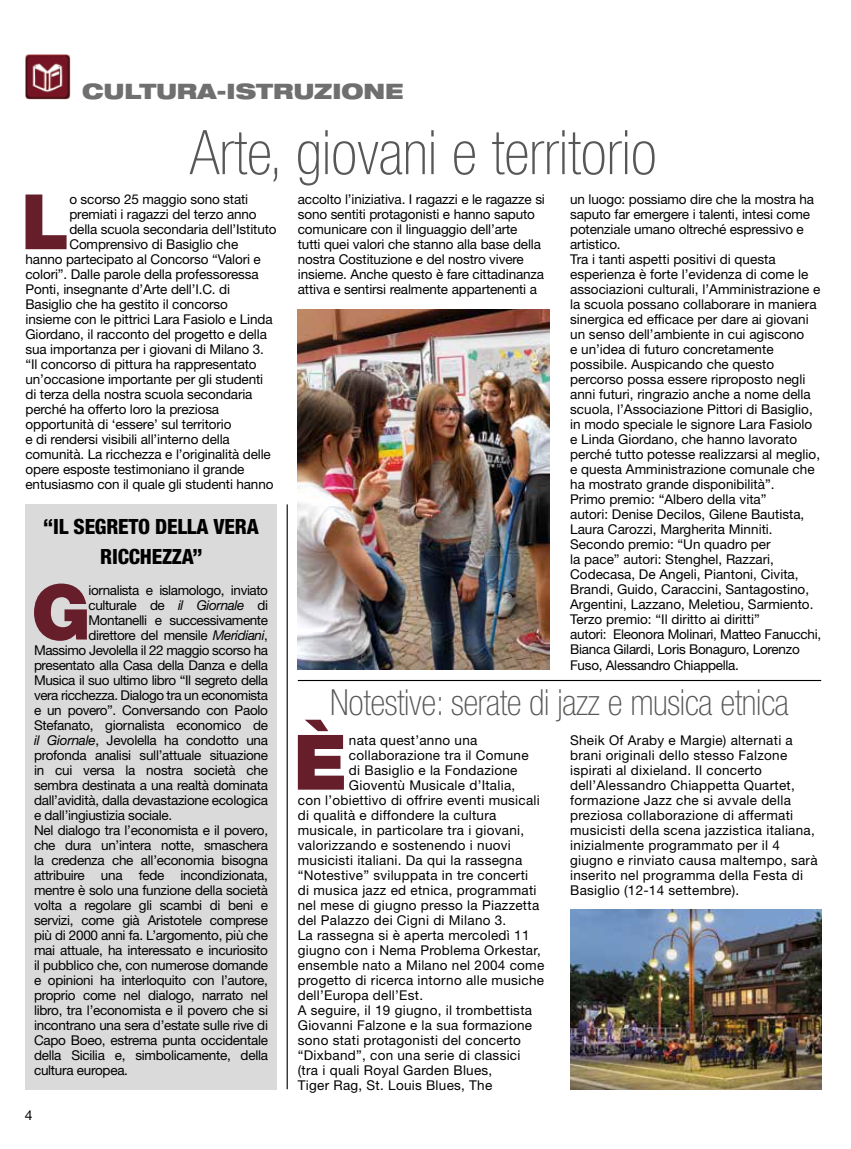
<style>
.page{position:relative;width:851px;height:1149px;background:#fff}
.page>*{position:absolute;margin:0;border:0;box-sizing:border-box;transform-origin:0 0}
.t1{font:900 76.5px "Helvetica Neue LT Std";color:#661e2a}
.t2{font:100 condensed 61.5px "Helvetica Neue LT Std";color:#575756}
.t3{font:100 condensed 36px "Helvetica Neue LT Std";letter-spacing:-.01em;color:#575756}
.t4{font:900 expanded 21.3px "Helvetica Neue LT Std";color:#706f6f}
.t5{font:800 condensed 21px/30px "Helvetica Neue LT Std";letter-spacing:-.01em;color:#000;text-align:center}
.t6{font:13.5px/15px "Helvetica Neue LT Std";letter-spacing:-.01em;color:#000}
.t7{font:13.5px/15px "Helvetica Neue LT Std";letter-spacing:.02em;color:#000}
.t8{font:13.5px "Helvetica Neue LT Std";letter-spacing:-.03em;color:#000}
.t9{font:13.5px "Helvetica Neue LT Std";letter-spacing:-.01em;color:#000;scale:1.04 1}
.s1{font-style:italic}
</style>
<div class="page">
<img style="left:26px;top:55px;width:43px;height:43px">
<div style="left:22px;top:51px;width:51px;height:51px;border:3px solid #fff"></div>
<hr style="left:298px;top:679px;width:523px;height:1px;background:#000">
<img style="left:570px;top:909px;width:251px;height:180px">
<div style="left:26px;top:504px;width:250px;height:585px;background:#dadada"></div>
<img style="left:298px;top:309px;width:251px;height:360px">
<hr style="left:286px;top:504px;width:2px;height:584px;background:#000">
<h3 class="t4" style="left:82px;top:77px;width:323px">CULTURA-ISTRUZIONE</h3>
<h2 class="t2" style="left:190px;top:118px;width:468px">Arte, giovani e territorio</h2>
<h1 class="t1" style="left:21px;top:176px;width:50px">L</h1>
<p class="t6" style="left:69px;top:192px;width:180px">o scorso 25 maggio sono stati</p>
<p class="t6" style="left:69px;top:207px;width:189px">premiati i ragazzi del terzo anno</p>
<p class="t6" style="left:69px;top:222px;width:209px">della scuola secondaria dell’Istituto</p>
<p class="t6" style="left:69px;top:237px;width:170px">Comprensivo di Basiglio che</p>
<p class="t6" style="left:26px;top:252px;width:237px">hanno partecipato al Concorso “Valori e</p>
<p class="t6" style="left:26px;top:267px;width:235px">colori”. Dalle parole della professoressa</p>
<p class="t6" style="left:26px;top:282px;width:206px">Ponti, insegnante d’Arte dell’I.C. di</p>
<p class="t6" style="left:26px;top:297px;width:204px">Basiglio che ha gestito il concorso</p>
<p class="t6" style="left:26px;top:312px;width:248px">insieme con le pittrici Lara Fasiolo e Linda</p>
<p class="t6" style="left:26px;top:327px;width:243px">Giordano, il racconto del progetto e della</p>
<p class="t6" style="left:26px;top:342px;width:240px">sua importanza per i giovani di Milano 3.</p>
<p class="t6" style="left:26px;top:357px;width:233px">“Il concorso di pittura ha rappresentato</p>
<p class="t6" style="left:26px;top:372px;width:239px">un’occasione importante per gli studenti</p>
<p class="t6" style="left:26px;top:386px;width:228px">di terza della nostra scuola secondaria</p>
<p class="t6" style="left:26px;top:401px;width:195px">perché ha offerto loro la preziosa</p>
<p class="t6" style="left:26px;top:416px;width:207px">opportunità di ‘essere’ sul territorio</p>
<p class="t6" style="left:26px;top:431px;width:206px">e di rendersi visibili all’interno della</p>
<p class="t6" style="left:26px;top:446px;width:247px">comunità. La ricchezza e l’originalità delle</p>
<p class="t6" style="left:26px;top:461px;width:220px">opere esposte testimoniano il grande</p>
<p class="t6" style="left:26px;top:476px;width:249px">entusiasmo con il quale gli studenti hanno</p>
<h3 class="t5" style="left:43px;top:511px;width:217px">“IL SEGRETO DELLA VERA<br>RICCHEZZA”</h3>
<h1 class="t1" style="left:31px;top:566px;width:61px">G</h1>
<p class="t8" style="left:88px;top:581px;width:181px">iornalista e islamologo, inviato</p>
<p class="t8" style="left:88px;top:596px;width:181px">culturale de <span class="s1">il Giornale</span> di</p>
<p class="t8" style="left:88px;top:611px;width:181px">Montanelli e successivamente</p>
<p class="t8" style="left:88px;top:626px;width:181px">direttore del mensile <span class="s1">Meridiani</span>,</p>
<p class="t8" style="left:34px;top:641px;width:235px">Massimo Jevolella il 22 maggio scorso ha</p>
<p class="t8" style="left:34px;top:656px;width:235px">presentato alla Casa della Danza e della</p>
<p class="t8" style="left:34px;top:671px;width:235px">Musica il suo ultimo libro “Il segreto della</p>
<p class="t8" style="left:34px;top:686px;width:235px">vera ricchezza. Dialogo tra un economista</p>
<p class="t6" style="left:34px;top:702px;width:235px">e un povero”. Conversando con Paolo</p>
<p class="t6" style="left:34px;top:717px;width:235px">Stefanato, giornalista economico de</p>
<p class="t6" style="left:34px;top:732px;width:235px"><span class="s1">il Giornale</span>, Jevolella ha condotto una</p>
<p class="t6" style="left:34px;top:747px;width:235px">profonda analisi sull’attuale situazione</p>
<p class="t6" style="left:34px;top:762px;width:235px">in cui versa la nostra società che</p>
<p class="t6" style="left:34px;top:776px;width:235px">sembra destinata a una realtà dominata</p>
<p class="t6" style="left:34px;top:791px;width:235px">dall’avidità, dalla devastazione ecologica</p>
<p class="t6" style="left:34px;top:806px;width:140px">e dall’ingiustizia sociale.</p>
<p class="t6" style="left:34px;top:821px;width:235px">Nel dialogo tra l’economista e il povero,</p>
<p class="t6" style="left:34px;top:836px;width:235px">che dura un’intera notte, smaschera</p>
<p class="t6" style="left:34px;top:851px;width:235px">la credenza che all’economia bisogna</p>
<p class="t6" style="left:34px;top:866px;width:235px">attribuire una fede incondizionata,</p>
<p class="t6" style="left:34px;top:881px;width:235px">mentre è solo una funzione della società</p>
<p class="t6" style="left:34px;top:896px;width:235px">volta a regolare gli scambi di beni e</p>
<p class="t6" style="left:34px;top:911px;width:235px">servizi, come già Aristotele comprese</p>
<p class="t6" style="left:34px;top:926px;width:235px">più di 2000 anni fa. L’argomento, più che</p>
<p class="t6" style="left:34px;top:941px;width:235px">mai attuale, ha interessato e incuriosito</p>
<p class="t6" style="left:34px;top:956px;width:235px">il pubblico che, con numerose domande</p>
<p class="t6" style="left:34px;top:971px;width:235px">e opinioni ha interloquito con l’autore,</p>
<p class="t6" style="left:34px;top:986px;width:235px">proprio come nel dialogo, narrato nel</p>
<p class="t6" style="left:34px;top:1001px;width:235px">libro, tra l’economista e il povero che si</p>
<p class="t6" style="left:34px;top:1016px;width:235px">incontrano una sera d’estate sulle rive di</p>
<p class="t6" style="left:34px;top:1031px;width:235px">Capo Boeo, estrema punta occidentale</p>
<p class="t6" style="left:34px;top:1046px;width:235px">della Sicilia e, simbolicamente, della</p>
<p class="t6" style="left:34px;top:1061px;width:95px">cultura europea.</p>
<p class="t9" style="left:25px;top:1106px;width:9px">4</p>
<p class="t6" style="left:298px;top:191px;width:248px">accolto l’iniziativa. I ragazzi e le ragazze si sono sentiti protagonisti e hanno saputo comunicare con il linguaggio dell’arte<br>tutti quei valori che stanno alla base della nostra Costituzione e del nostro vivere insieme. Anche questo è fare cittadinanza attiva e sentirsi realmente appartenenti a</p>
<p class="t6" style="left:570px;top:192px;width:252px">un luogo: possiamo dire che la mostra ha saputo far emergere i talenti, intesi come potenziale umano oltreché espressivo e artistico.<br>Tra i tanti aspetti positivi di questa esperienza è forte l’evidenza di come le associazioni culturali, l’Amministrazione e la scuola possano collaborare in maniera sinergica ed efficace per dare ai giovani un senso dell’ambiente in cui agiscono<br>e un’idea di futuro concretamente possibile. Auspicando che questo percorso possa essere riproposto negli anni futuri, ringrazio anche a nome della scuola, l’Associazione Pittori di Basiglio, in modo speciale le signore Lara Fasiolo e Linda Giordano, che hanno lavorato perché tutto potesse realizzarsi al meglio, e questa Amministrazione comunale che ha mostrato grande disponibilità”.<br>Primo premio: “Albero della vita”<br>autori: Denise Decilos, Gilene Bautista, Laura Carozzi, Margherita Minniti.<br>Secondo premio: “Un quadro per<br>la pace” autori: Stenghel, Razzari, Codecasa, De Angeli, Piantoni, Civita, Brandi, Guido, Caraccini, Santagostino, Argentini, Lazzano, Meletiou, Sarmiento.<br>Terzo premio: “Il diritto ai diritti”<br>autori: Eleonora Molinari, Matteo Fanucchi, Bianca Gilardi, Loris Bonaguro, Lorenzo Fuso, Alessandro Chiappella.</p>
<h3 class="t3" style="left:330px;top:681px;width:460px">Notestive: serate di jazz e musica etnica</h3>
<h1 class="t1" style="left:293px;top:716px;width:55px">È</h1>
<p class="t7" style="left:570px;top:732px;width:249px">Sheik Of Araby e Margie) alternati a brani originali dello stesso Falzone ispirati al dixieland. Il concerto dell’Alessandro Chiappetta Quartet, formazione Jazz che si avvale della preziosa collaborazione di affermati musicisti della scena jazzistica italiana, inizialmente programmato per il 4 giugno e rinviato causa maltempo, sarà inserito nel programma della Festa di Basiglio (12-14 settembre).</p>
<p class="t7" style="left:349px;top:732px;width:130px">nata quest’anno una</p>
<p class="t7" style="left:349px;top:747px;width:181px">collaborazione tra il Comune</p>
<p class="t7" style="left:349px;top:762px;width:170px">di Basiglio e la Fondazione</p>
<p class="t7" style="left:349px;top:777px;width:168px">Gioventù Musicale d’Italia,</p>
<p class="t7" style="left:298px;top:792px;width:243px">con l’obiettivo di offrire eventi musicali</p>
<p class="t7" style="left:298px;top:807px;width:200px">di qualità e diffondere la cultura</p>
<p class="t7" style="left:298px;top:822px;width:228px">musicale, in particolare tra i giovani,</p>
<p class="t7" style="left:298px;top:837px;width:214px">valorizzando e sostenendo i nuovi</p>
<p class="t7" style="left:298px;top:852px;width:226px">musicisti italiani. Da qui la rassegna</p>
<p class="t7" style="left:298px;top:867px;width:232px">“Notestive” sviluppata in tre concerti</p>
<p class="t7" style="left:298px;top:882px;width:240px">di musica jazz ed etnica, programmati</p>
<p class="t7" style="left:298px;top:897px;width:243px">nel mese di giugno presso la Piazzetta</p>
<p class="t7" style="left:298px;top:912px;width:210px">del Palazzo dei Cigni di Milano 3.</p>
<p class="t7" style="left:298px;top:926px;width:233px">La rassegna si è aperta mercoledì 11</p>
<p class="t7" style="left:298px;top:941px;width:244px">giugno con i Nema Problema Orkestar,</p>
<p class="t7" style="left:298px;top:956px;width:248px">ensemble nato a Milano nel 2004 come</p>
<p class="t7" style="left:298px;top:971px;width:248px">progetto di ricerca intorno alle musiche</p>
<p class="t7" style="left:298px;top:986px;width:127px">dell’Europa dell’Est.</p>
<p class="t7" style="left:298px;top:1001px;width:236px">A seguire, il 19 giugno, il trombettista</p>
<p class="t7" style="left:298px;top:1016px;width:236px">Giovanni Falzone e la sua formazione</p>
<p class="t7" style="left:298px;top:1031px;width:224px">sono stati protagonisti del concerto</p>
<p class="t7" style="left:298px;top:1046px;width:224px">“Dixband”, con una serie di classici</p>
<p class="t7" style="left:298px;top:1061px;width:196px">(tra i quali Royal Garden Blues,</p>
<p class="t7" style="left:298px;top:1076px;width:196px">Tiger Rag, St. Louis Blues, The</p>
</div>
